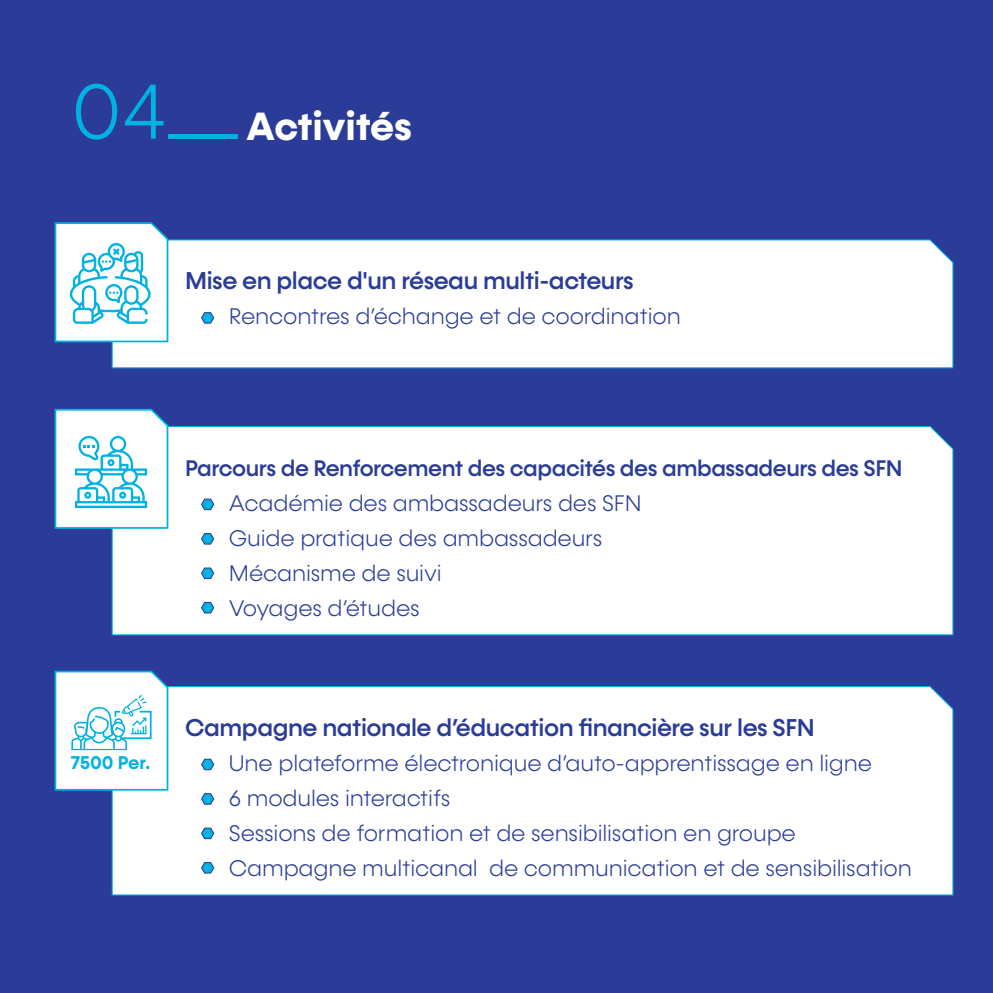
<style>
.page{position:relative;width:993px;height:993px;background:#fff}
.page>*{position:absolute;margin:0;border:0;box-sizing:border-box;transform-origin:0 0}
.t1{font:700 39.55px "Konnect";color:#fff}
.t2{font:500 24.5px "Konnect";letter-spacing:-.02em;color:#2a3c98}
.t3{font:300 22.75px/35px "Konnect";letter-spacing:-.01em;color:#2a3c98}
.t4{font:500 22.75px "Konnect";letter-spacing:-.02em;color:#2a3c98}
.t5{font:600 18.55px "Konnect";letter-spacing:-.005em;color:#00b2e1}
.s1{font-weight:300;font-size:78.4px;color:#00b2e1}
</style>
<div class="page">
<div style="left:0;top:0;width:992px;height:992px;background:#2a3c98"></div>
<hr style="left:168px;top:134px;width:69px;height:4px;background:#00b2e1">
<div style="left:111px;top:426px;width:842px;height:209px;background:#fff"></div>
<svg style="left:54px;top:408px;width:115px;height:121px;background:#cbecf7"></svg>
<svg style="left:201px;top:498px;width:13px;height:12px"></svg>
<svg style="left:201px;top:533px;width:13px;height:11px"></svg>
<svg style="left:201px;top:567px;width:13px;height:11px"></svg>
<svg style="left:201px;top:601px;width:13px;height:12px"></svg>
<div style="left:111px;top:239px;width:842px;height:129px;background:#fff"></div>
<svg style="left:201px;top:312px;width:13px;height:11px"></svg>
<svg style="left:54px;top:222px;width:115px;height:121px;background:#c9ebf6"></svg>
<div style="left:111px;top:686px;width:842px;height:209px;background:#fff"></div>
<svg style="left:201px;top:758px;width:13px;height:12px"></svg>
<svg style="left:201px;top:792px;width:13px;height:12px"></svg>
<svg style="left:201px;top:827px;width:13px;height:11px"></svg>
<svg style="left:201px;top:861px;width:13px;height:12px"></svg>
<svg style="left:54px;top:670px;width:115px;height:121px;background:#daf0f8"></svg>
<hr style="left:71px;top:748px;width:56px;height:1px;background:#00b2e1">
<h1 class="t1" style="left:71px;top:103px;width:342px"><span class="s1">04</span> Activités</h1>
<p class="t2" style="left:185px;top:266px;width:450px">Mise en place d'un réseau multi-acteurs</p>
<p class="t3" style="left:229px;top:299px;width:453px">Rencontres d’échange et de coordination</p>
<p class="t4" style="left:185px;top:454px;width:718px">Parcours de Renforcement des capacités des ambassadeurs des SFN</p>
<p class="t3" style="left:229px;top:485px;width:414px">Académie des ambassadeurs des SFN<br>Guide pratique des ambassadeurs<br>Mécanisme de suivi<br>Voyages d’études</p>
<p class="t5" style="left:71px;top:751px;width:81px">7500 Per.</p>
<p class="t2" style="left:185px;top:712px;width:631px">Campagne nationale d’éducation financière sur les SFN</p>
<p class="t3" style="left:229px;top:745px;width:684px">Une plateforme électronique d’auto-apprentissage en ligne<br>6 modules interactifs<br>Sessions de formation et de sensibilisation en groupe Campagne multicanal de communication et de sensibilisation</p>
</div>
